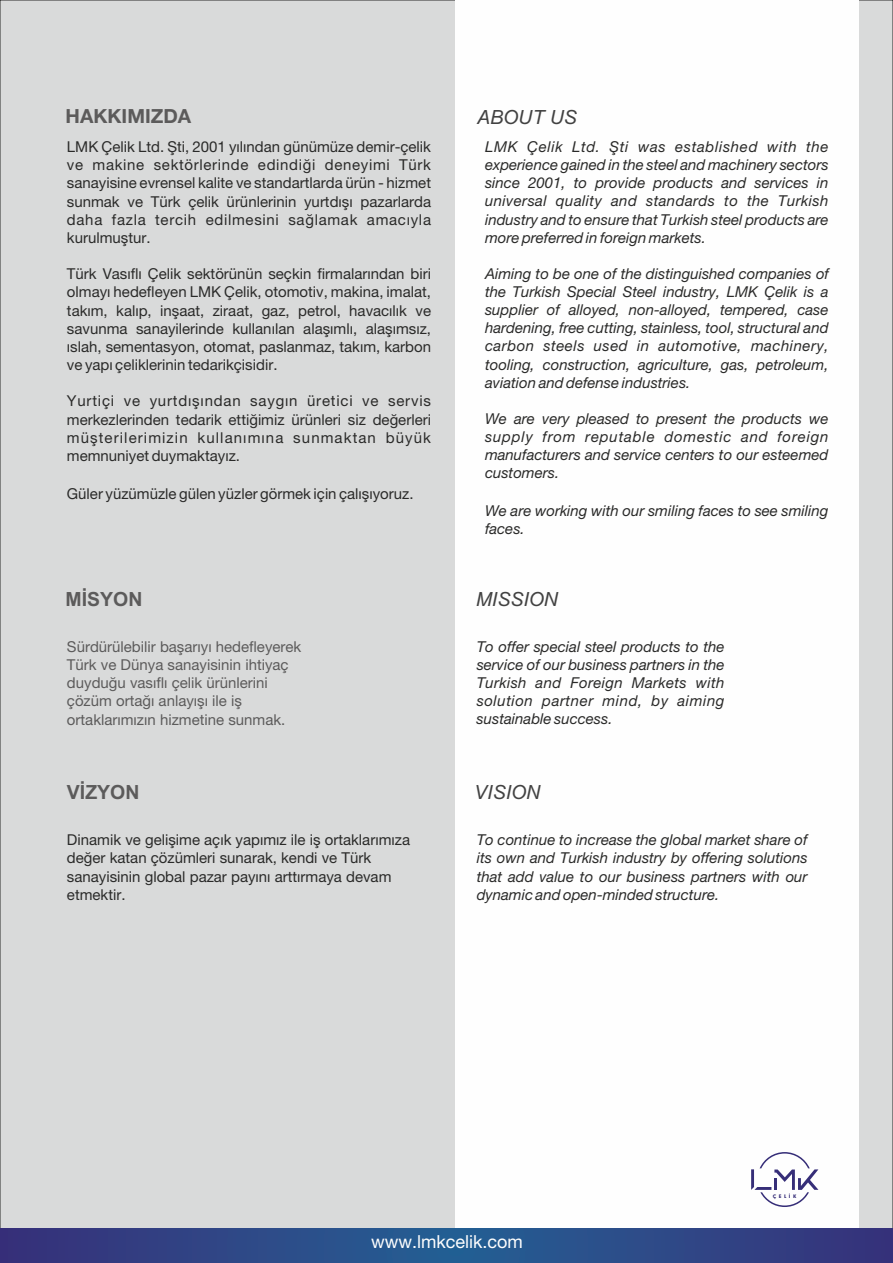
<style>
.page{position:relative;width:893px;height:1263px;background:#fff}
.page>*{position:absolute;margin:0;border:0;box-sizing:border-box;transform-origin:0 0}
.t1{font:italic 19.5px "Arial";color:#424242}
.t2{font:700 19.5px "Arial";color:#5c5b5b}
.t3{font:700 19.5px "Helvetica Neue CE";color:#5c5b5b}
.t4{font:18px "Helvetica Neue CE";color:#fefefe}
.t5{font:italic 15px/18.1px "Helvetica Neue CE";color:#2a2a29;text-align:justify}
.t6{font:15px/18.1px "Helvetica Neue CE";color:#2a2a29;text-align:justify}
.t7{font:15px/18.1px "Helvetica Neue CE";color:#5c5b5b}
.t8{font:900 4.65px "Geometrix";letter-spacing:.52em;color:#362e78}
</style>
<div class="page">
<div style="left:0;top:0;width:893px;height:1228px;background:#d9dada"></div>
<div style="left:455px;top:0;width:404px;height:1263px;background:#fefefe"></div>
<svg style="left:751px;top:1152px;width:67px;height:55px"></svg>
<svg style="left:0;top:1228px;width:893px;height:35px"></svg>
<h1 class="t3" style="left:66px;top:109px;width:127px">HAKKIMIZDA</h1>
<p class="t6" style="left:67px;top:139px;width:366px">LMK Çelik Ltd. ªti, 2001 yılından günümüze demir-çelik ve makine sektörlerinde edindiği deneyimi Türk sanayisine evrensel kalite ve standartlarda ürün - hizmet sunmak ve Türk çelik ürünlerinin yurtdıºı pazarlarda daha fazla tercih edilmesini sağlamak amacıyla kurulmuºtur.</p>
<p class="t6" style="left:67px;top:266px;width:366px">Türk Vasıflı Çelik sektörünün seçkin firmalarından biri olmayı hedefleyen LMK Çelik, otomotiv, makina, imalat, takım, kalıp, inºaat, ziraat, gaz, petrol, havacılık ve savunma sanayilerinde kullanılan alaºımlı, alaºımsız, ıslah, sementasyon, otomat, paslanmaz, takım, karbon ve yapı çeliklerinin tedarikçisidir.</p>
<p class="t6" style="left:67px;top:393px;width:366px">Yurtiçi ve yurtdıºından saygın üretici ve servis merkezlerinden tedarik ettiğimiz ürünleri siz değerleri müºterilerimizin kullanımına sunmaktan büyük memnuniyet duymaktayız.</p>
<p class="t6" style="left:67px;top:486px;width:348px">Güler yüzümüzle gülen yüzler görmek için çalıºıyoruz.</p>
<h1 class="t2" style="left:66px;top:592px;width:78px">MİSYON</h1>
<p class="t7" style="left:67px;top:639px;width:236px">Sürdürülebilir baºarıyı hedefleyerek Türk ve Dünya sanayisinin ihtiyaç duyduğu vasıflı çelik ürünlerini çözüm ortağı anlayıºı ile iº ortaklarımızın hizmetine sunmak.</p>
<h1 class="t2" style="left:67px;top:785px;width:74px">VİZYON</h1>
<p class="t6" style="left:67px;top:832px;width:345px;text-align:left">Dinamik ve geliºime açık yapımız ile iº ortaklarımıza değer katan çözümleri sunarak, kendi ve Türk sanayisinin global pazar payını arttırmaya devam etmektir.</p>
<h1 class="t1" style="left:477px;top:109px;width:101px">ABOUT US</h1>
<p class="t5" style="left:485px;top:139px;width:345px">LMK Çelik Ltd. ªti was established with the experience gained in the steel and machinery sectors since 2001, to provide products and services in universal quality and standards to the Turkish industry and to ensure that Turkish steel products are more preferred in foreign markets.</p>
<p class="t5" style="left:485px;top:266px;width:345px">Aiming to be one of the distinguished companies of the Turkish Special Steel industry, LMK Çelik is a supplier of alloyed, non-alloyed, tempered, case hardening, free cutting, stainless, tool, structural and carbon steels used in automotive, machinery, tooling, construction, agriculture, gas, petroleum, aviation and defense industries.</p>
<p class="t5" style="left:485px;top:411px;width:345px">We are very pleased to present the products we supply from reputable domestic and foreign manufacturers and service centers to our esteemed customers.</p>
<p class="t5" style="left:485px;top:503px;width:345px">We are working with our smiling faces to see smiling faces.</p>
<h1 class="t1" style="left:476px;top:592px;width:84px">MISSION</h1>
<p class="t5" style="left:477px;top:639px;width:249px">To offer special steel products to the service of our business partners in the Turkish and Foreign Markets with solution partner mind, by aiming sustainable success.</p>
<h1 class="t1" style="left:474px;top:785px;width:68px">VISION</h1>
<p class="t5" style="left:477px;top:832px;width:332px">To continue to increase the global market share of its own and Turkish industry by offering solutions that add value to our business partners with our dynamic and open-minded structure.</p>
<p class="t8" style="left:773px;top:1195px;width:25px">ÇELİK</p>
<p class="t4" style="left:371px;top:1235px;width:153px">www.lmkcelik.com</p>
</div>
